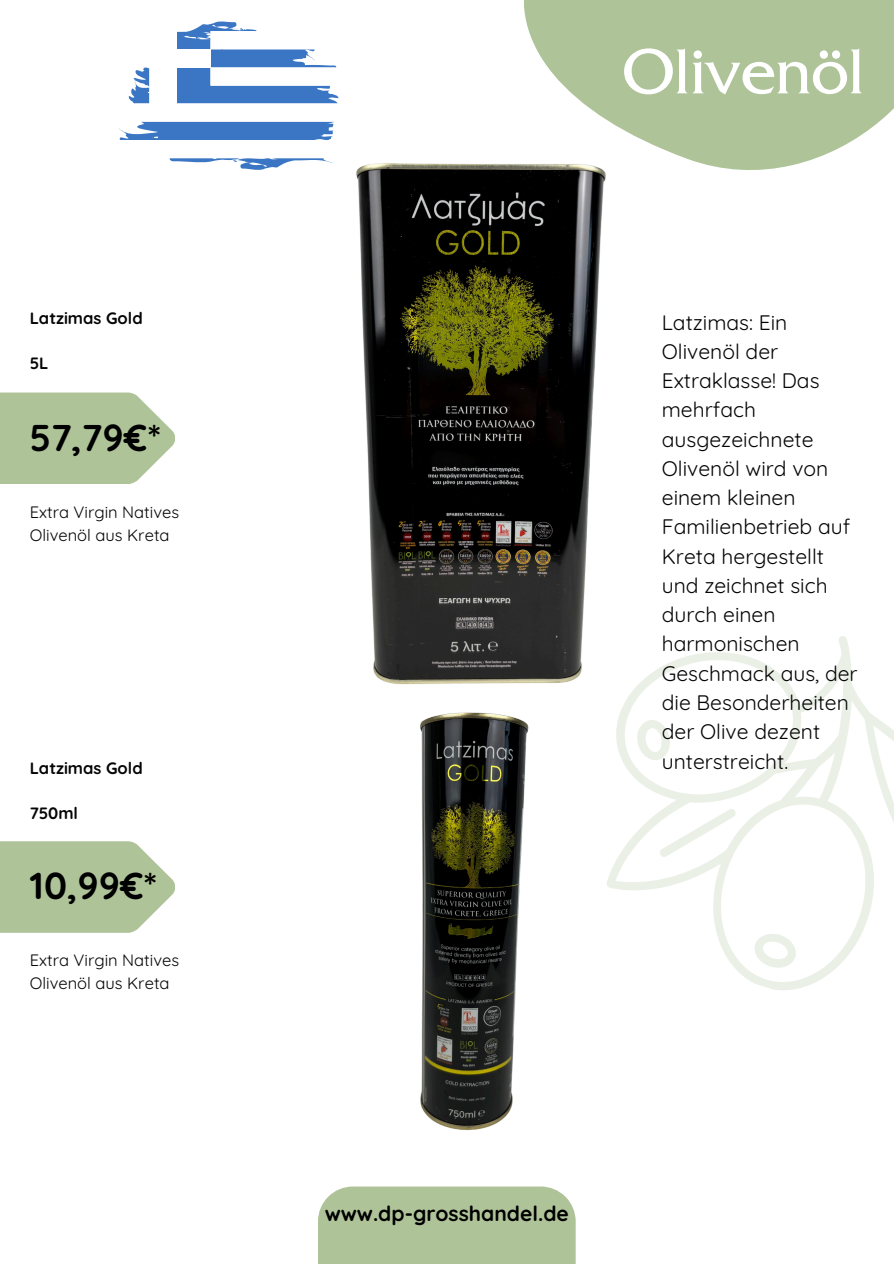
<style>
.page{position:relative;width:894px;height:1264px;background:#fff}
.page>*{position:absolute;margin:0;border:0;box-sizing:border-box;transform-origin:0 0}
.t1{font:66.45px "Friz Quadrata Std";color:#fff}
.t2{font:700 37.5px "Quicksand";color:#000}
.t3{font:21px/29.2px "Quicksand";color:#060505}
.t4{font:700 21px "Quicksand";color:#000}
.t5{font:16.5px/22.5px "Quicksand";color:#060505}
.t6{font:700 16.5px "Quicksand";color:#060505}
</style>
<div class="page">
<svg style="left:0;top:392px;width:175px;height:91px;background:#b7c9a4"></svg>
<svg style="left:0;top:841px;width:175px;height:91px;background:#b7c9a4"></svg>
<div style="left:318px;top:1186px;width:257px;height:77px;background:#afc399"></div>
<div style="left:523px;top:0;width:370px;height:170px;background:#afc399"></div>
<svg style="left:669px;top:636px;width:224px;height:354px"></svg>
<svg style="left:871px;top:760px;width:22px;height:103px"></svg>
<svg style="left:669px;top:791px;width:68px;height:83px"></svg>
<svg style="left:750px;top:928px;width:50px;height:44px"></svg>
<img style="left:356px;top:112px;width:364px;height:659px">
<img style="left:356px;top:636px;width:313px;height:495px">
<svg style="left:118px;top:21px;width:221px;height:149px"></svg>
<h1 class="t6" style="left:30px;top:308px;width:114px">Latzimas Gold</h1>
<p class="t6" style="left:30px;top:353px;width:20px">5L</p>
<p class="t2" style="left:29px;top:413px;width:133px">57,79€*</p>
<h6 class="t5" style="left:30px;top:501px;width:151px">Extra Virgin Natives<br>Olivenöl aus Kreta</h6>
<h2 class="t6" style="left:30px;top:757px;width:114px">Latzimas Gold</h2>
<p class="t6" style="left:30px;top:802px;width:50px">750ml</p>
<p class="t2" style="left:29px;top:861px;width:129px">10,99€*</p>
<p class="t5" style="left:30px;top:948px;width:151px">Extra Virgin Natives<br>Olivenöl aus Kreta</p>
<h4 class="t1" style="left:622px;top:48px;width:243px">Olivenöl</h4>
<p class="t3" style="left:661px;top:307px;width:197px">Latzimas: Ein<br>Olivenöl der<br>Extraklasse! Das mehrfach ausgezeichnete<br>Olivenöl wird von einem kleinen<br>Familienbetrieb auf<br>Kreta hergestellt und zeichnet sich durch einen harmonischen<br>Geschmack aus, der die Besonderheiten der Olive dezent unterstreicht.</p>
<h5 class="t4" style="left:324px;top:1199px;width:246px">www.dp-grosshandel.de</h5>
</div>
